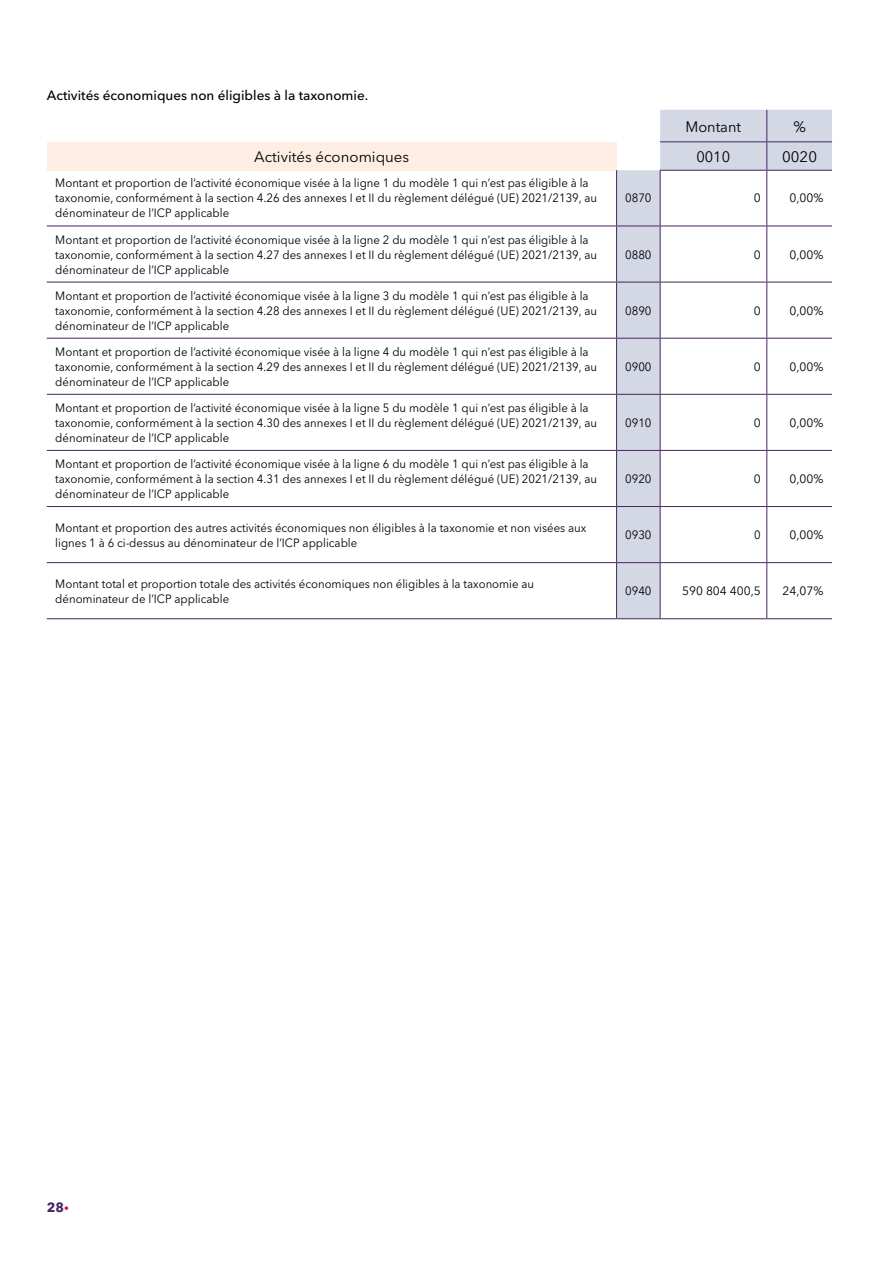
<style>
.page{position:relative;width:893px;height:1263px;background:#fff}
.page>*{position:absolute;margin:0;border:0;box-sizing:border-box;transform-origin:0 0}
.Texte_courant{font:15px "Avenir Next LT Pro";color:#000}
.Soustitre_tabeau{font:500 13.5px "Avenir Next LT Pro";color:#000}
.t1{font:700 13.35px "Avenir Next LT Pro";color:#482462}
.Texte_courant-2{font:12px/15px "Avenir Next LT Pro";color:#000;scale:.95 1}
.Texte_courant-3{font:12px "Avenir Next LT Pro";color:#000}
.Texte_courant-4{font:12px "Avenir Next LT Pro";color:#000;scale:.94 1}
.s1{font-weight:800;color:#e4005b}
</style>
<div class="page">
<svg style="left:617px;top:110px;width:215px;height:508px"></svg>
<div style="left:47px;top:142px;width:570px;height:28px;background:#fdede2"></div>
<hr style="left:766px;top:110px;width:1px;height:31px;background:#482462">
<hr style="left:47px;top:226px;width:570px;height:1px;background:#482462">
<hr style="left:47px;top:282px;width:570px;height:1px;background:#482462">
<hr style="left:660px;top:226px;width:107px;height:1px;background:#482462">
<hr style="left:767px;top:226px;width:65px;height:1px;background:#482462">
<hr style="left:660px;top:338px;width:107px;height:1px;background:#482462">
<hr style="left:767px;top:338px;width:65px;height:1px;background:#482462">
<hr style="left:766px;top:171px;width:1px;height:55px;background:#482462">
<hr style="left:766px;top:226px;width:1px;height:56px;background:#482462">
<hr style="left:766px;top:282px;width:1px;height:56px;background:#482462">
<hr style="left:766px;top:339px;width:1px;height:55px;background:#482462">
<hr style="left:660px;top:282px;width:107px;height:1px;background:#482462">
<hr style="left:767px;top:282px;width:65px;height:1px;background:#482462">
<hr style="left:660px;top:394px;width:107px;height:1px;background:#482462">
<hr style="left:767px;top:394px;width:65px;height:1px;background:#482462">
<hr style="left:47px;top:338px;width:570px;height:1px;background:#482462">
<hr style="left:47px;top:394px;width:570px;height:1px;background:#482462">
<hr style="left:766px;top:395px;width:1px;height:55px;background:#482462">
<hr style="left:660px;top:450px;width:107px;height:1px;background:#482462">
<hr style="left:766px;top:451px;width:1px;height:55px;background:#482462">
<hr style="left:767px;top:450px;width:65px;height:1px;background:#482462">
<hr style="left:660px;top:506px;width:107px;height:1px;background:#482462">
<hr style="left:766px;top:507px;width:1px;height:55px;background:#482462">
<hr style="left:767px;top:506px;width:65px;height:1px;background:#482462">
<hr style="left:660px;top:562px;width:107px;height:1px;background:#482462">
<hr style="left:766px;top:563px;width:1px;height:55px;background:#482462">
<hr style="left:767px;top:562px;width:65px;height:1px;background:#482462">
<hr style="left:660px;top:618px;width:107px;height:1px;background:#482462">
<hr style="left:767px;top:618px;width:65px;height:1px;background:#482462">
<hr style="left:47px;top:562px;width:570px;height:1px;background:#482462">
<hr style="left:47px;top:450px;width:570px;height:1px;background:#482462">
<hr style="left:47px;top:506px;width:570px;height:1px;background:#482462">
<hr style="left:47px;top:618px;width:570px;height:1px;background:#482462">
<hr style="left:616px;top:170px;width:1px;height:56px;background:#402661">
<hr style="left:616px;top:226px;width:1px;height:56px;background:#402661">
<hr style="left:616px;top:282px;width:1px;height:56px;background:#402661">
<hr style="left:616px;top:339px;width:1px;height:55px;background:#402661">
<hr style="left:616px;top:395px;width:1px;height:55px;background:#402661">
<hr style="left:616px;top:451px;width:1px;height:55px;background:#402661">
<hr style="left:616px;top:507px;width:1px;height:55px;background:#402661">
<hr style="left:616px;top:563px;width:1px;height:55px;background:#402661">
<hr style="left:660px;top:171px;width:1px;height:55px;background:#482462">
<hr style="left:660px;top:226px;width:1px;height:56px;background:#482462">
<hr style="left:660px;top:282px;width:1px;height:56px;background:#482462">
<hr style="left:660px;top:339px;width:1px;height:55px;background:#482462">
<hr style="left:660px;top:395px;width:1px;height:55px;background:#482462">
<hr style="left:660px;top:451px;width:1px;height:55px;background:#482462">
<hr style="left:660px;top:507px;width:1px;height:55px;background:#482462">
<hr style="left:660px;top:563px;width:1px;height:55px;background:#482462">
<hr style="left:617px;top:226px;width:43px;height:1px;background:#482462">
<hr style="left:617px;top:282px;width:43px;height:1px;background:#482462">
<hr style="left:617px;top:338px;width:43px;height:1px;background:#482462">
<hr style="left:617px;top:394px;width:43px;height:1px;background:#482462">
<hr style="left:617px;top:450px;width:43px;height:1px;background:#482462">
<hr style="left:617px;top:506px;width:43px;height:1px;background:#482462">
<hr style="left:617px;top:562px;width:43px;height:1px;background:#482462">
<hr style="left:617px;top:618px;width:43px;height:1px;background:#482462">
<hr style="left:660px;top:141px;width:107px;height:1px;background:#402661">
<hr style="left:767px;top:141px;width:65px;height:1px;background:#402661">
<svg style="left:766px;top:142px;width:1px;height:28px"></svg>
<hr style="left:660px;top:170px;width:107px;height:1px;background:#402661">
<hr style="left:767px;top:170px;width:65px;height:1px;background:#402661">
<p class="Soustitre_tabeau" style="left:47px;top:87px;width:323px">Activités économiques non éligibles à la taxonomie.</p>
<p class="Texte_courant" style="left:685px;top:117px;width:57px">Montant</p>
<p class="Texte_courant" style="left:793px;top:117px;width:14px">%</p>
<p class="Texte_courant" style="left:254px;top:148px;width:156px">Activités économiques</p>
<p class="Texte_courant" style="left:696px;top:148px;width:35px">0010</p>
<p class="Texte_courant" style="left:782px;top:148px;width:36px">0020</p>
<p class="Texte_courant-2" style="left:55px;top:176px;width:572px">Montant et proportion de l’activité économique visée à la ligne 1 du modèle 1 qui n’est pas éligible à la taxonomie, conformément à la section 4.26 des annexes I et II du règlement délégué (UE) 2021/2139, au dénominateur de l’ICP applicable</p>
<p class="Texte_courant-2" style="left:625px;top:191px;width:29px">0870</p>
<p class="Texte_courant-3" style="left:754px;top:191px;width:8px">0</p>
<p class="Texte_courant-3" style="left:789px;top:191px;width:35px">0,00%</p>
<p class="Texte_courant-2" style="left:55px;top:232px;width:572px">Montant et proportion de l’activité économique visée à la ligne 2 du modèle 1 qui n’est pas éligible à la taxonomie, conformément à la section 4.27 des annexes I et II du règlement délégué (UE) 2021/2139, au dénominateur de l’ICP applicable</p>
<p class="Texte_courant-2" style="left:55px;top:288px;width:572px">Montant et proportion de l’activité économique visée à la ligne 3 du modèle 1 qui n’est pas éligible à la taxonomie, conformément à la section 4.28 des annexes I et II du règlement délégué (UE) 2021/2139, au dénominateur de l’ICP applicable</p>
<p class="Texte_courant-2" style="left:55px;top:344px;width:572px">Montant et proportion de l’activité économique visée à la ligne 4 du modèle 1 qui n’est pas éligible à la taxonomie, conformément à la section 4.29 des annexes I et II du règlement délégué (UE) 2021/2139, au dénominateur de l’ICP applicable</p>
<p class="Texte_courant-2" style="left:55px;top:400px;width:572px">Montant et proportion de l’activité économique visée à la ligne 5 du modèle 1 qui n’est pas éligible à la taxonomie, conformément à la section 4.30 des annexes I et II du règlement délégué (UE) 2021/2139, au dénominateur de l’ICP applicable</p>
<p class="Texte_courant-2" style="left:55px;top:456px;width:572px">Montant et proportion de l’activité économique visée à la ligne 6 du modèle 1 qui n’est pas éligible à la taxonomie, conformément à la section 4.31 des annexes I et II du règlement délégué (UE) 2021/2139, au dénominateur de l’ICP applicable</p>
<p class="Texte_courant-2" style="left:625px;top:247px;width:29px">0880</p>
<p class="Texte_courant-3" style="left:754px;top:247px;width:8px">0</p>
<p class="Texte_courant-3" style="left:789px;top:247px;width:35px">0,00%</p>
<p class="Texte_courant-2" style="left:625px;top:303px;width:29px">0890</p>
<p class="Texte_courant-3" style="left:754px;top:303px;width:8px">0</p>
<p class="Texte_courant-3" style="left:789px;top:303px;width:35px">0,00%</p>
<p class="Texte_courant-2" style="left:625px;top:359px;width:29px">0900</p>
<p class="Texte_courant-3" style="left:754px;top:359px;width:8px">0</p>
<p class="Texte_courant-3" style="left:789px;top:359px;width:35px">0,00%</p>
<p class="Texte_courant-2" style="left:625px;top:415px;width:29px">0910</p>
<p class="Texte_courant-3" style="left:754px;top:416px;width:8px">0</p>
<p class="Texte_courant-3" style="left:789px;top:416px;width:35px">0,00%</p>
<p class="Texte_courant-2" style="left:625px;top:471px;width:29px">0920</p>
<p class="Texte_courant-3" style="left:754px;top:472px;width:8px">0</p>
<p class="Texte_courant-3" style="left:789px;top:472px;width:35px">0,00%</p>
<p class="Texte_courant-2" style="left:55px;top:520px;width:561px">Montant et proportion des autres activités économiques non éligibles à la taxonomie et non visées aux lignes 1 à 6 ci-dessus au dénominateur de l’ICP applicable</p>
<p class="Texte_courant-2" style="left:625px;top:527px;width:29px">0930</p>
<p class="Texte_courant-4" style="left:754px;top:528px;width:8px">0</p>
<p class="Texte_courant-3" style="left:789px;top:528px;width:35px">0,00%</p>
<p class="Texte_courant-2" style="left:55px;top:576px;width:506px">Montant total et proportion totale des activités économiques non éligibles à la taxonomie au dénominateur de l’ICP applicable</p>
<p class="Texte_courant-2" style="left:625px;top:584px;width:29px">0940</p>
<p class="Texte_courant-3" style="left:682px;top:584px;width:80px">590 804 400,5</p>
<p class="Texte_courant-3" style="left:783px;top:584px;width:42px">24,07%</p>
<p class="t1" style="left:47px;top:1199px;width:24px">28<span class="s1">·</span></p>
</div>
